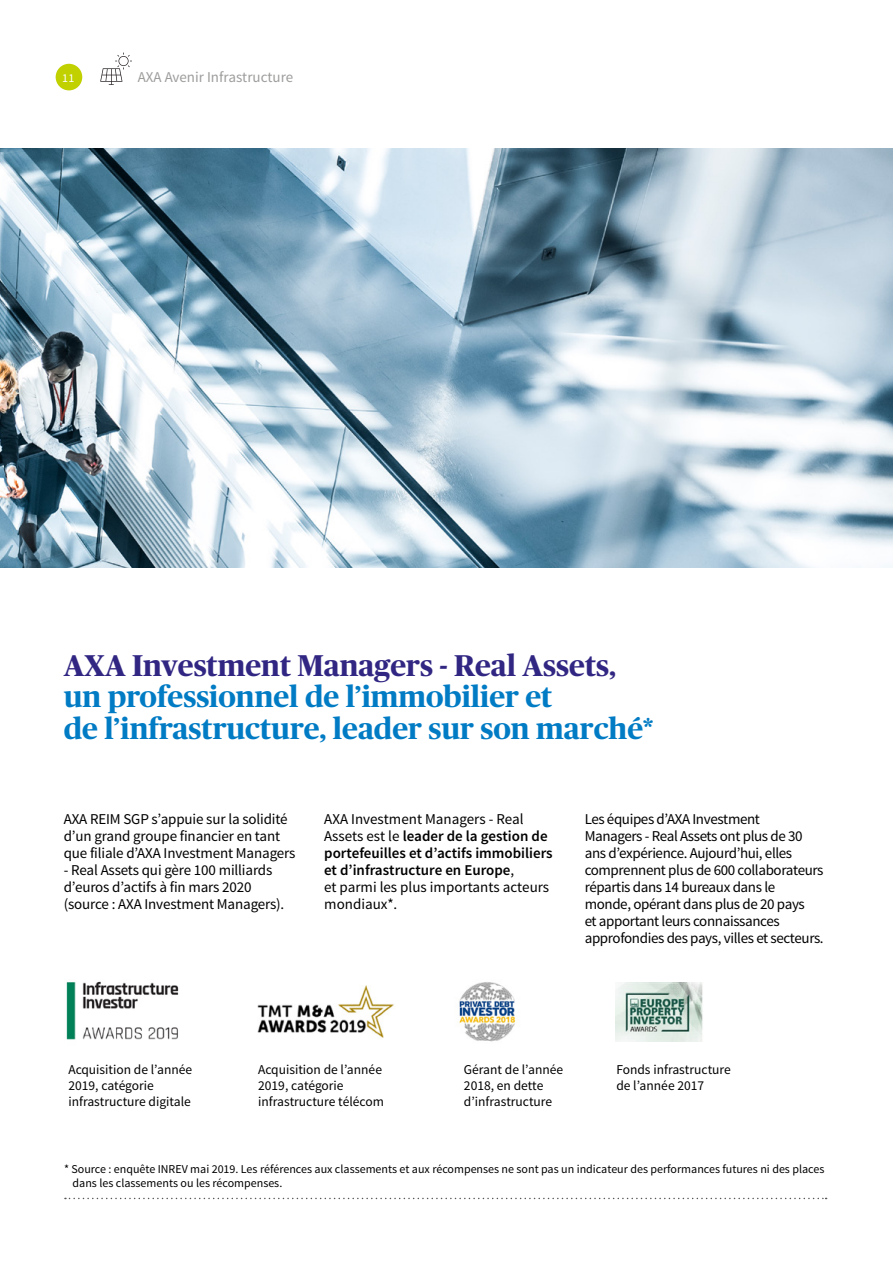
<style>
.page{position:relative;width:893px;height:1263px;background:#fff}
.page>*{position:absolute;margin:0;border:0;box-sizing:border-box;transform-origin:0 0}
.t1{font:700 30px/31.5px "Publico Headline";color:#007bc4}
.t2{font:700 30px "Publico Headline";color:#312783}
.t3{font:15px/17.1px "Source Sans Pro";letter-spacing:-.025em;color:#000}
.t4{font:15px/17.1px "Source Sans Pro";color:#000}
.t5{font:15px "Source Sans Pro";color:#9d9d9c}
.t6{font:13.5px/16.2px "Source Sans Pro";color:#000}
.t7{font:12px/14.4px "Source Sans Pro";color:#000}
.t8{font:12px "Source Sans Pro";color:#fff}
.s1{font-weight:600}
</style>
<div class="page">
<svg style="left:65px;top:1198px;width:762px;height:1px"></svg>
<div style="left:56px;top:64px;width:26px;height:26px;background:#c1d100;border-radius:50%"></div>
<img style="left:0;top:148px;width:893px;height:419px">
<svg style="left:100px;top:53px;width:32px;height:32px"></svg>
<img style="left:257px;top:985px;width:137px;height:53px">
<img style="left:459px;top:982px;width:56px;height:60px">
<img style="left:66px;top:981px;width:113px;height:59px">
<img style="left:616px;top:982px;width:87px;height:59px">
<p class="t8" style="left:62px;top:70px;width:14px">11</p>
<p class="t5" style="left:138px;top:68px;width:157px">AXA Avenir Infrastructure</p>
<h1 class="t2" style="left:64px;top:643px;width:554px">AXA Investment Managers - Real Assets,</h1>
<h1 class="t1" style="left:64px;top:679px;width:591px">un professionnel de l’immobilier et<br>de l’infrastructure, leader sur son marché*</h1>
<p class="t3" style="left:64px;top:810px;width:233px">AXA REIM SGP s’appuie sur la solidité d’un grand groupe financier en tant que filiale d’AXA Investment Managers</p>
<p class="t3" style="left:64px;top:862px;width:222px">- Real Assets qui gère 100 milliards d’euros d’actifs à fin mars 2020 (source : AXA Investment Managers).</p>
<p class="t4" style="left:324px;top:810px;width:230px">AXA Investment Managers - Real<br>Assets est le <span class="s1">leader de la gestion de portefeuilles et d’actifs immobiliers et d’infrastructure en Europe</span>,<br>et parmi les plus importants acteurs mondiaux*.</p>
<p class="t3" style="left:585px;top:810px;width:240px">Les équipes d’AXA Investment<br>Managers - Real Assets ont plus de 30 ans d’expérience. Aujourd’hui, elles comprennent plus de 600 collaborateurs répartis dans 14 bureaux dans le monde, opérant dans plus de 20 pays<br>et apportant leurs connaissances approfondies des pays, villes et secteurs.</p>
<p class="t6" style="left:68px;top:1061px;width:125px">Acquisition de l’année<br>2019, catégorie infrastructure digitale</p>
<p class="t6" style="left:258px;top:1061px;width:127px">Acquisition de l’année<br>2019, catégorie infrastructure télécom</p>
<p class="t6" style="left:464px;top:1061px;width:101px">Gérant de l’année<br>2018, en dette d’infrastructure</p>
<p class="t6" style="left:616px;top:1061px;width:116px">Fonds infrastructure de l’année 2017</p>
<p class="t7" style="left:73px;top:1162px;width:753px;text-indent:-9px">* Source : enquête INREV mai 2019. Les références aux classements et aux récompenses ne sont pas un indicateur des performances futures ni des places dans les classements ou les récompenses.</p>
</div>
